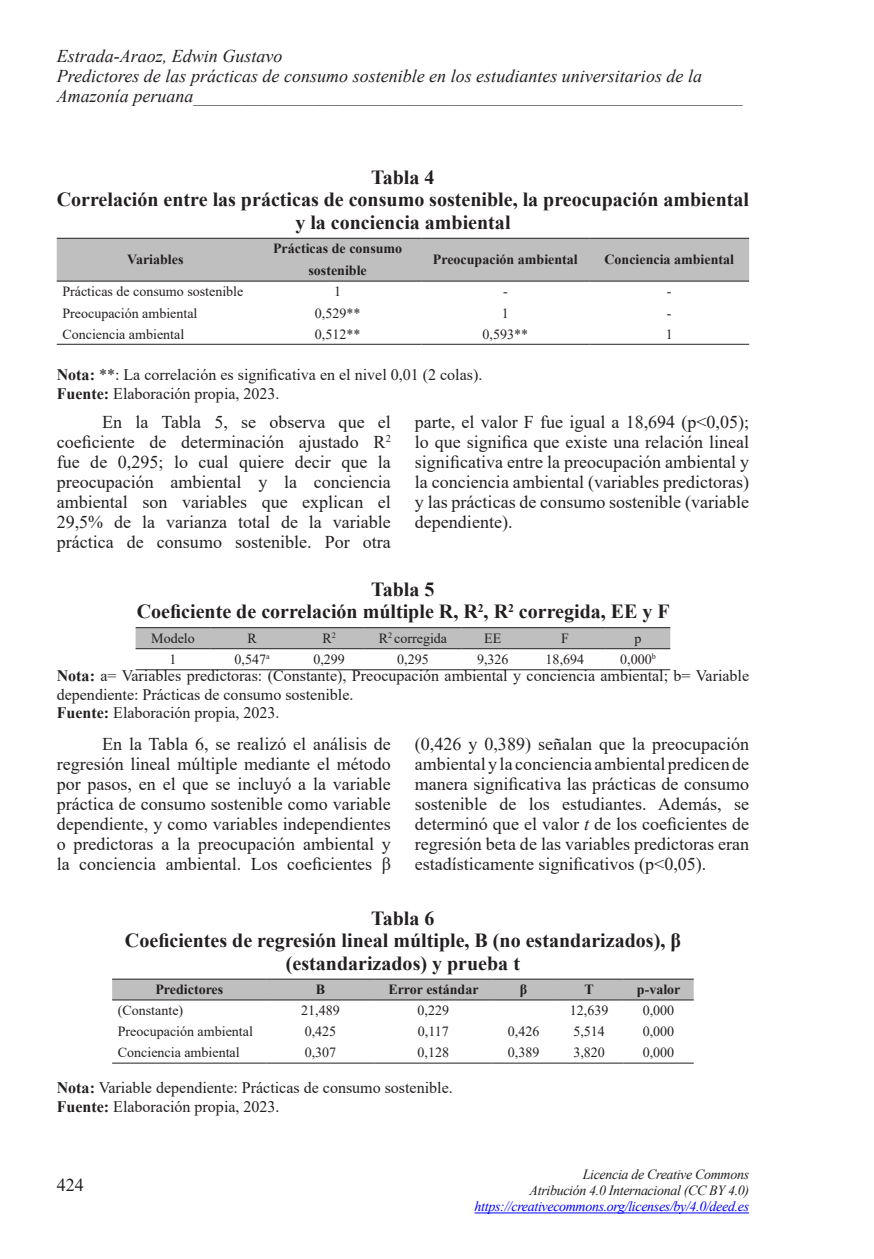
<style>
.page{position:relative;width:874px;height:1259px;background:#fff}
.page>*{position:absolute;margin:0;border:0;box-sizing:border-box;transform-origin:0 0}
.t1{font:700 20px/22.6px "Times New Roman";color:#231f20;text-align:center}
.t2{font:18px/20px "Times New Roman";color:#231f20;text-align:justify}
.t3{font:italic 18px/20px "Times New Roman";color:#231f20}
.t4{font:16px/18.6px "Times New Roman";color:#231f20}
.t5{font:14px "Times New Roman";color:#231f20}
.t6{font:700 14px/22px "Times New Roman";color:#231f20;text-align:center}
.t7{font:italic 14px/16px "Times New Roman";letter-spacing:-.025em;color:#231f20;text-align:right}
.t8{font:italic 14px "Times New Roman";letter-spacing:-.025em;color:#00f}
.s1{font-weight:700}
.s2{font-style:italic}
</style>
<div class="page">
<hr style="left:474px;top:1212px;width:274px;height:1px;background:#00f">
<svg style="left:57px;top:239px;width:691px;height:105px"></svg>
<hr style="left:57px;top:238px;width:197px;height:1px;background:#231f20">
<hr style="left:254px;top:238px;width:167px;height:1px;background:#231f20">
<hr style="left:421px;top:238px;width:168px;height:1px;background:#231f20">
<hr style="left:589px;top:238px;width:159px;height:1px;background:#231f20">
<hr style="left:57px;top:281px;width:197px;height:1px;background:#231f20">
<hr style="left:254px;top:281px;width:167px;height:1px;background:#231f20">
<hr style="left:421px;top:281px;width:168px;height:1px;background:#231f20">
<hr style="left:589px;top:281px;width:159px;height:1px;background:#231f20">
<hr style="left:57px;top:344px;width:197px;height:1px;background:#231f20">
<hr style="left:254px;top:344px;width:167px;height:1px;background:#231f20">
<hr style="left:421px;top:344px;width:168px;height:1px;background:#231f20">
<hr style="left:589px;top:344px;width:159px;height:1px;background:#231f20">
<div style="left:135px;top:628px;width:535px;height:20px;background:#bfbfbf"></div>
<hr style="left:135px;top:627px;width:75px;height:1px;background:#231f20">
<hr style="left:210px;top:627px;width:84px;height:1px;background:#231f20">
<hr style="left:294px;top:627px;width:70px;height:1px;background:#231f20">
<hr style="left:364px;top:627px;width:97px;height:1px;background:#231f20">
<hr style="left:461px;top:627px;width:62px;height:1px;background:#231f20">
<hr style="left:523px;top:627px;width:82px;height:1px;background:#231f20">
<hr style="left:605px;top:627px;width:65px;height:1px;background:#231f20">
<hr style="left:135px;top:648px;width:75px;height:1px;background:#231f20">
<hr style="left:210px;top:648px;width:84px;height:1px;background:#231f20">
<hr style="left:294px;top:648px;width:70px;height:1px;background:#231f20">
<hr style="left:364px;top:648px;width:97px;height:1px;background:#231f20">
<hr style="left:461px;top:648px;width:62px;height:1px;background:#231f20">
<hr style="left:523px;top:648px;width:82px;height:1px;background:#231f20">
<hr style="left:605px;top:648px;width:65px;height:1px;background:#231f20">
<hr style="left:135px;top:669px;width:75px;height:1px;background:#231f20">
<hr style="left:210px;top:669px;width:84px;height:1px;background:#231f20">
<hr style="left:294px;top:669px;width:70px;height:1px;background:#231f20">
<hr style="left:364px;top:669px;width:97px;height:1px;background:#231f20">
<hr style="left:461px;top:669px;width:62px;height:1px;background:#231f20">
<hr style="left:523px;top:669px;width:82px;height:1px;background:#231f20">
<hr style="left:605px;top:669px;width:65px;height:1px;background:#231f20">
<div style="left:112px;top:979px;width:581px;height:20px;background:#bfbfbf"></div>
<hr style="left:112px;top:978px;width:154px;height:1px;background:#231f20">
<hr style="left:266px;top:978px;width:108px;height:1px;background:#231f20">
<hr style="left:374px;top:978px;width:118px;height:1px;background:#231f20">
<hr style="left:492px;top:978px;width:62px;height:1px;background:#231f20">
<hr style="left:554px;top:978px;width:69px;height:1px;background:#231f20">
<hr style="left:623px;top:978px;width:70px;height:1px;background:#231f20">
<hr style="left:112px;top:999px;width:154px;height:1px;background:#231f20">
<hr style="left:266px;top:999px;width:108px;height:1px;background:#231f20">
<hr style="left:374px;top:999px;width:118px;height:1px;background:#231f20">
<hr style="left:492px;top:999px;width:62px;height:1px;background:#231f20">
<hr style="left:554px;top:999px;width:69px;height:1px;background:#231f20">
<hr style="left:623px;top:999px;width:70px;height:1px;background:#231f20">
<hr style="left:112px;top:1062px;width:154px;height:1px;background:#231f20">
<hr style="left:266px;top:1062px;width:108px;height:1px;background:#231f20">
<hr style="left:374px;top:1062px;width:118px;height:1px;background:#231f20">
<hr style="left:492px;top:1062px;width:62px;height:1px;background:#231f20">
<hr style="left:554px;top:1062px;width:69px;height:1px;background:#231f20">
<hr style="left:623px;top:1062px;width:70px;height:1px;background:#231f20">
<p class="t3" style="left:57px;top:45px;width:687px">Estrada-Araoz, Edwin Gustavo<br>Predictores de las prácticas de consumo sostenible en los estudiantes universitarios de la<br>Amazonía peruana_____________________________________________________________</p>
<p class="t1" style="left:57px;top:165px;width:693px">Tabla 4<br>Correlación entre las prácticas de consumo sostenible, la preocupación ambiental y la conciencia ambiental</p>
<p class="t6" style="left:127px;top:248px;width:58px">Variables</p>
<p class="t6" style="left:273px;top:237px;width:131px">Prácticas de consumo sostenible</p>
<p class="t6" style="left:432px;top:248px;width:146px">Preocupación ambiental</p>
<p class="t6" style="left:604px;top:248px;width:131px">Conciencia ambiental</p>
<p class="t5" style="left:62px;top:282px;width:182px">Prácticas de consumo sostenible</p>
<p class="t5" style="left:334px;top:282px;width:8px">1</p>
<p class="t5" style="left:502px;top:282px;width:6px">-</p>
<p class="t5" style="left:666px;top:282px;width:6px">-</p>
<p class="t5" style="left:62px;top:303px;width:136px">Preocupación ambiental</p>
<p class="t5" style="left:315px;top:303px;width:47px">0,529**</p>
<p class="t5" style="left:501px;top:303px;width:8px">1</p>
<p class="t5" style="left:666px;top:303px;width:6px">-</p>
<p class="t5" style="left:62px;top:324px;width:123px">Conciencia ambiental</p>
<p class="t5" style="left:315px;top:324px;width:47px">0,512**</p>
<p class="t5" style="left:482px;top:324px;width:47px">0,593**</p>
<p class="t5" style="left:665px;top:324px;width:8px">1</p>
<p class="t4" style="left:57px;top:365px;width:427px"><span class="s1">Nota:</span> **: La correlación es significativa en el nivel 0,01 (2 colas).<br><span class="s1">Fuente:</span> Elaboración propia, 2023.</p>
<p class="t2" style="left:57px;top:412px;width:335px;text-indent:45px">En la Tabla 5, se observa que el coeficiente de determinación ajustado R<sup>2 </sup>fue de 0,295; lo cual quiere decir que la preocupación ambiental y la conciencia ambiental son variables que explican el 29,5% de la varianza total de la variable práctica de consumo sostenible. Por otra</p>
<p class="t2" style="left:415px;top:412px;width:335px">parte, el valor F fue igual a 18,694 (p&lt;0,05); lo que significa que existe una relación lineal significativa entre la preocupación ambiental y la conciencia ambiental (variables predictoras) y las prácticas de consumo sostenible (variable dependiente).</p>
<p class="t1" style="left:137px;top:577px;width:534px">Tabla 5<br>Coeficiente de correlación múltiple R, R<sup>2</sup>, R<sup>2</sup> corregida, EE y F</p>
<p class="t5" style="left:151px;top:628px;width:45px">Modelo</p>
<p class="t5" style="left:247px;top:628px;width:11px">R</p>
<p class="t5" style="left:322px;top:628px;width:15px">R<sup>2</sup></p>
<p class="t5" style="left:378px;top:628px;width:70px">R<sup>2</sup> corregida</p>
<p class="t5" style="left:484px;top:628px;width:19px">EE</p>
<p class="t5" style="left:560px;top:628px;width:9px">F</p>
<p class="t5" style="left:634px;top:628px;width:8px">p</p>
<p class="t5" style="left:169px;top:649px;width:8px">1</p>
<p class="t5" style="left:234px;top:649px;width:37px">0,547<sup>a</sup></p>
<p class="t5" style="left:313px;top:649px;width:33px">0,299</p>
<p class="t5" style="left:397px;top:649px;width:33px">0,295</p>
<p class="t5" style="left:477px;top:649px;width:33px">9,326</p>
<p class="t5" style="left:545px;top:649px;width:40px">18,694</p>
<p class="t5" style="left:620px;top:649px;width:37px">0,000<sup>b</sup></p>
<p class="t4" style="left:57px;top:666px;width:693px"><span class="s1">Nota:</span> a= Variables predictoras: (Constante), Preocupación ambiental y conciencia ambiental; b= Variable dependiente: Prácticas de consumo sostenible.<br><span class="s1">Fuente:</span> Elaboración propia, 2023.</p>
<p class="t2" style="left:57px;top:733px;width:335px;text-indent:45px">En la Tabla 6, se realizó el análisis de regresión lineal múltiple mediante el método por pasos, en el que se incluyó a la variable práctica de consumo sostenible como variable dependiente, y como variables independientes o predictoras a la preocupación ambiental y la conciencia ambiental. Los coeficientes β</p>
<p class="t2" style="left:414px;top:733px;width:335px">(0,426 y 0,389) señalan que la preocupación ambiental y la conciencia ambiental predicen de manera significativa las prácticas de consumo sostenible de los estudiantes. Además, se determinó que el valor <span class="s2">t</span> de los coeficientes de regresión beta de las variables predictoras eran estadísticamente significativos (p&lt;0,05).</p>
<p class="t1" style="left:125px;top:906px;width:557px">Tabla 6<br>Coeficientes de regresión lineal múltiple, B (no estandarizados), β (estandarizados) y prueba t</p>
<p class="t6" style="left:155px;top:978px;width:69px">Predictores</p>
<p class="t6" style="left:315px;top:978px;width:11px">B</p>
<p class="t6" style="left:388px;top:978px;width:92px">Error estándar</p>
<p class="t6" style="left:519px;top:978px;width:9px">β</p>
<p class="t6" style="left:584px;top:978px;width:11px">T</p>
<p class="t6" style="left:636px;top:978px;width:45px">p-valor</p>
<p class="t5" style="left:118px;top:1000px;width:67px">(Constante)</p>
<p class="t5" style="left:301px;top:1000px;width:40px">21,489</p>
<p class="t5" style="left:417px;top:1000px;width:33px">0,229</p>
<p class="t5" style="left:569px;top:1000px;width:40px">12,639</p>
<p class="t5" style="left:642px;top:1000px;width:33px">0,000</p>
<p class="t5" style="left:118px;top:1021px;width:136px">Preocupación ambiental</p>
<p class="t5" style="left:304px;top:1021px;width:33px">0,425</p>
<p class="t5" style="left:417px;top:1021px;width:32px">0,117</p>
<p class="t5" style="left:507px;top:1021px;width:33px">0,426</p>
<p class="t5" style="left:573px;top:1021px;width:33px">5,514</p>
<p class="t5" style="left:642px;top:1021px;width:33px">0,000</p>
<p class="t5" style="left:118px;top:1043px;width:123px">Conciencia ambiental</p>
<p class="t5" style="left:304px;top:1043px;width:33px">0,307</p>
<p class="t5" style="left:417px;top:1043px;width:33px">0,128</p>
<p class="t5" style="left:507px;top:1043px;width:33px">0,389</p>
<p class="t5" style="left:573px;top:1043px;width:33px">3,820</p>
<p class="t5" style="left:642px;top:1043px;width:33px">0,000</p>
<p class="t4" style="left:57px;top:1077px;width:397px"><span class="s1">Nota:</span> Variable dependiente: Prácticas de consumo sostenible.<br><span class="s1">Fuente:</span> Elaboración propia, 2023.</p>
<p class="t2" style="left:57px;top:1174px;width:28px">424</p>
<p class="t7" style="left:529px;top:1166px;width:221px">Licencia de Creative Commons<br>Atribución 4.0 Internacional (CC BY 4.0)</p>
<p class="t8" style="left:474px;top:1197px;width:276px">https://creativecommons.org/licenses/by/4.0/deed.es</p>
</div>
